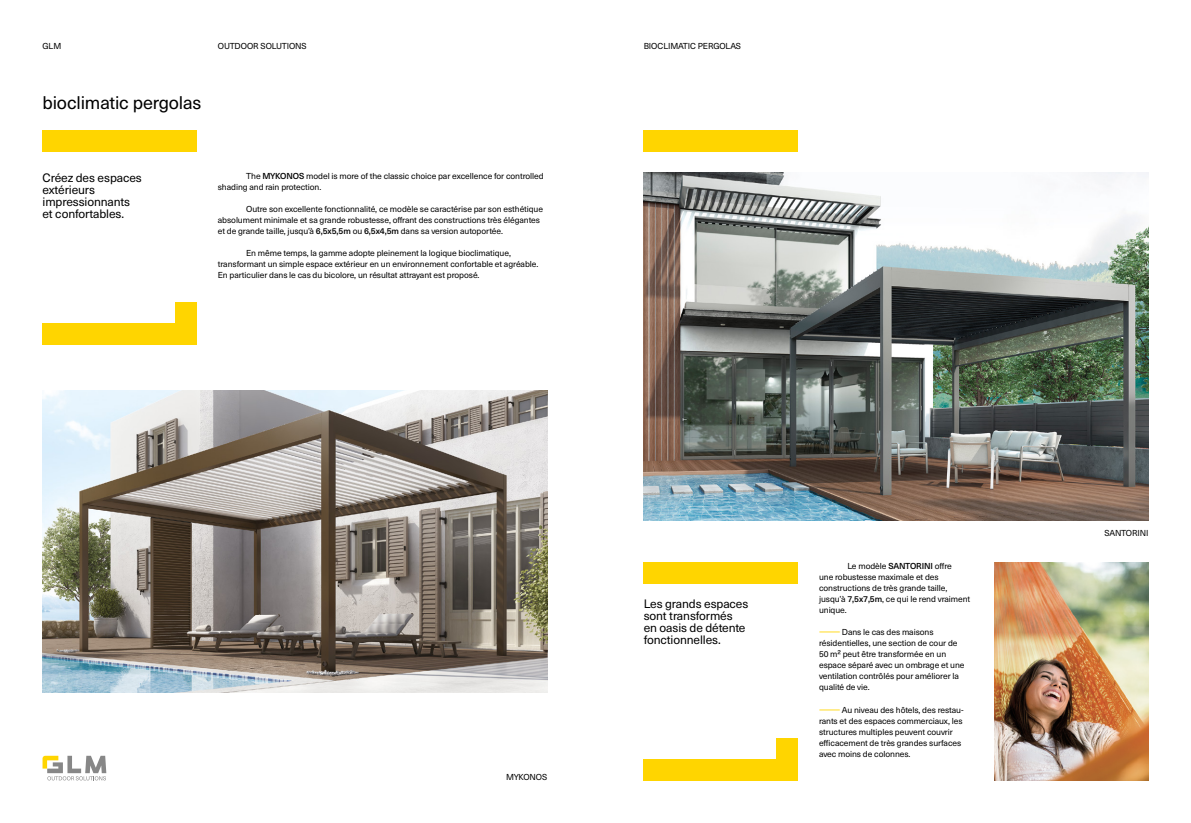
<style>
.page{position:relative;width:1191px;height:823px;background:#fff}
.page>*{position:absolute;margin:0;border:0;box-sizing:border-box;transform-origin:0 0}
.t1{font:18px "Neue Haas Unica W1 G";letter-spacing:-.01em;color:#000}
.t2{font:12px/12px "Neue Haas Unica W1 G";letter-spacing:-.01em;color:#000}
.t3{font:8.5px/11px "Neue Haas Unica W1 G";letter-spacing:-.01em;color:#000}
.s1{font-weight:500}
.s2{font-weight:500;color:#ffd500}
</style>
<div class="page">
<img style="left:43px;top:390px;width:504px;height:302px">
<div style="left:43px;top:130px;width:154px;height:21px;background:#ffd500"></div>
<div style="left:43px;top:323px;width:154px;height:22px;background:#ffd500"></div>
<div style="left:175px;top:302px;width:22px;height:43px;background:#ffd500"></div>
<svg style="left:43px;top:755px;width:63px;height:25px"></svg>
<img style="left:643px;top:172px;width:505px;height:348px">
<img style="left:994px;top:562px;width:154px;height:218px">
<div style="left:643px;top:130px;width:154px;height:21px;background:#ffd500"></div>
<div style="left:643px;top:562px;width:154px;height:21px;background:#ffd500"></div>
<div style="left:643px;top:758px;width:154px;height:22px;background:#ffd500"></div>
<div style="left:776px;top:737px;width:21px;height:43px;background:#ffd500"></div>
<p class="t3" style="left:43px;top:40px;width:20px">GLM</p>
<p class="t3" style="left:218px;top:40px;width:90px">OUTDOOR SOLUTIONS</p>
<p class="t3" style="left:643px;top:40px;width:99px">BIOCLIMATIC PERGOLAS</p>
<h1 class="t1" style="left:43px;top:89px;width:160px">bioclimatic pergolas</h1>
<h2 class="t2" style="left:43px;top:171px;width:101px">Créez des espaces extérieurs impressionnants et confortables.</h2>
<p class="t3" style="left:218px;top:170px;width:327px;text-indent:28px">The <span class="s1">MYKONOS</span> model is more of the classic choice par excellence for controlled shading and rain protection.</p>
<p class="t3" style="left:218px;top:203px;width:327px;text-indent:28px">Outre son excellente fonctionnalité, ce modèle se caractérise par son esthétique absolument minimale et sa grande robustesse, offrant des constructions très élégantes et de grande taille, jusqu’à <span class="s1">6,5x5,5m</span> ou <span class="s1">6,5x4,5m</span> dans sa version autoportée.</p>
<p class="t3" style="left:218px;top:247px;width:322px;text-indent:28px">En même temps, la gamme adopte pleinement la logique bioclimatique, transformant un simple espace extérieur en un environnement confortable et agréable.<br>En particulier dans le cas du bicolore, un résultat attrayant est proposé.</p>
<p class="t3" style="left:506px;top:771px;width:43px">MYKONOS</p>
<h2 class="t2" style="left:643px;top:596px;width:106px">Les grands espaces sont transformés en oasis de détente fonctionnelles.</h2>
<p class="t3" style="left:819px;top:560px;width:153px;text-indent:28px">Le modèle <span class="s1">SANTORINI</span> offre<br>une robustesse maximale et des constructions de très grande taille, jusqu’à <span class="s1">7,5x7,5m</span>, ce qui le rend vraiment unique.</p>
<p class="t3" style="left:819px;top:626px;width:147px"><span class="s2">—</span> Dans le cas des maisons résidentielles, une section de cour de<br>50 m² peut être transformée en un espace séparé avec un ombrage et une ventilation contrôlés pour améliorer la qualité de vie.</p>
<p class="t3" style="left:819px;top:703px;width:146px"><span class="s2">—</span> Au niveau des hôtels, des restau&shy;rants et des espaces commerciaux, les structures multiples peuvent couvrir efficacement de très grandes surfaces avec moins de colonnes.</p>
<p class="t3" style="left:1104px;top:527px;width:45px">SANTORINI</p>
</div>
